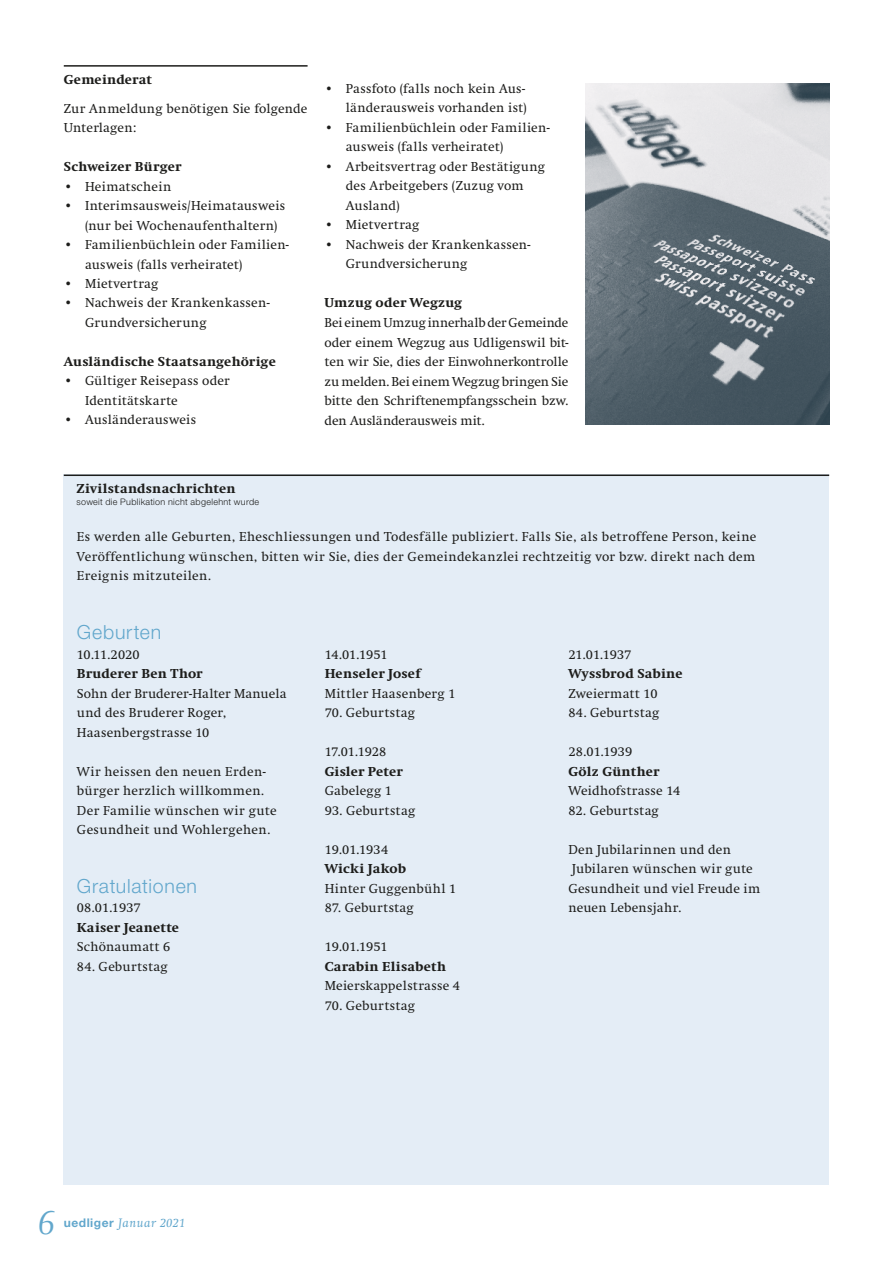
<style>
.page{position:relative;width:893px;height:1263px;background:#fff}
.page>*{position:absolute;margin:0;border:0;box-sizing:border-box;transform-origin:0 0}
.t1{font:italic 300 36px "Swift";color:#62a7cc}
.t2{font:300 19.5px "Helvetica Neue";letter-spacing:.04em;color:#62a7cc}
.t3{font:13.5px/19.5px "Swift";letter-spacing:.015em;color:#1d1d1b}
.t4{font:800 13.5px "Swift";letter-spacing:.02em;color:#1d1d1b}
.t5{font:italic 12.75px "Swift";letter-spacing:.04em;color:#62a7cc}
.t6{font:300 9px "Helvetica Neue";letter-spacing:.035em;color:#1d1d1b}
.s1{font-family:"Helvetica Neue";font-weight:700;font-style:normal;font-size:12px}
</style>
<div class="page">
<div style="left:64px;top:475px;width:765px;height:710px;background:#e4edf6"></div>
<hr style="left:64px;top:474px;width:765px;height:2px;background:#1d1d1b">
<hr style="left:64px;top:65px;width:244px;height:2px;background:#1d1d1b">
<img style="left:585px;top:84px;width:244px;height:340px">
<p class="t4" style="left:64px;top:72px;width:90px">Gemeinderat</p>
<p class="t3" style="left:64px;top:99px;width:245px">Zur Anmeldung benötigen Sie folgende<br>Unterlagen:</p>
<p class="t4" style="left:64px;top:159px;width:119px">Schweizer Bürger</p>
<p class="t3" style="left:64px;top:177px;width:109px">• Heimatschein</p>
<p class="t3" style="left:85px;top:196px;width:202px;text-indent:-21px">• Interimsausweis/Heimatausweis (nur bei Wochenaufenthaltern)</p>
<p class="t3" style="left:85px;top:235px;width:205px;text-indent:-21px">• Familienbüchlein oder Familien&shy;ausweis (falls verheiratet)</p>
<p class="t3" style="left:64px;top:274px;width:96px">• Mietvertrag</p>
<p class="t3" style="left:85px;top:294px;width:186px;text-indent:-21px">• Nachweis der Krankenkassen-<br>Grundversicherung</p>
<p class="t4" style="left:64px;top:354px;width:213px">Ausländische Staatsangehörige</p>
<p class="t3" style="left:85px;top:372px;width:146px;text-indent:-21px">• Gültiger Reisepass oder<br>Identitätskarte</p>
<p class="t3" style="left:64px;top:411px;width:134px">• Ausländerausweis</p>
<p class="t3" style="left:325px;top:79px;width:204px;text-align:right">• Passfoto (falls noch kein Aus&shy;länderausweis vorhanden ist)</p>
<p class="t3" style="left:346px;top:118px;width:205px;text-indent:-21px">• Familienbüchlein oder Familien&shy;ausweis (falls verheiratet)</p>
<p class="t3" style="left:346px;top:157px;width:201px;text-indent:-21px">• Arbeitsvertrag oder Bestätigung des Arbeitgebers (Zuzug vom<br>Ausland)</p>
<p class="t3" style="left:325px;top:215px;width:96px">• Mietvertrag</p>
<p class="t3" style="left:346px;top:235px;width:186px;text-indent:-21px">• Nachweis der Krankenkassen-<br>Grundversicherung</p>
<p class="t4" style="left:325px;top:295px;width:139px">Umzug oder Wegzug</p>
<p class="t3" style="left:325px;top:313px;width:245px;text-align:justify">Bei einem Umzug innerhalb der Gemeinde oder einem Wegzug aus Udligenswil bit&shy;ten wir Sie, dies der Einwohnerkontrolle zu melden. Bei einem Wegzug bringen Sie bitte den Schriftenempfangsschein bzw. den Ausländerausweis mit.</p>
<p class="t4" style="left:77px;top:481px;width:160px">Zivilstandsnachrichten</p>
<p class="t6" style="left:77px;top:496px;width:184px">soweit die Publikation nicht abgelehnt wurde</p>
<p class="t3" style="left:77px;top:528px;width:681px;text-align:justify">Es werden alle Geburten, Eheschliessungen und Todesfälle publiziert. Falls Sie, als betroffene Person, keine Veröffentlichung wünschen, bitten wir Sie, dies der Gemeindekanzlei rechtzeitig vor bzw. direkt nach dem Ereignis mitzuteilen.</p>
<h2 class="t2" style="left:77px;top:620px;width:86px">Geburten</h2>
<p class="t3" style="left:77px;top:645px;width:64px">10.11.2020</p>
<p class="t4" style="left:77px;top:666px;width:127px">Bruderer Ben Thor</p>
<p class="t3" style="left:77px;top:684px;width:211px">Sohn der Bruderer-Halter Manuela und des Bruderer Roger,<br>Haasenbergstrasse 10</p>
<p class="t3" style="left:77px;top:762px;width:201px">Wir heissen den neuen Erden&shy;bürger herzlich willkommen.<br>Der Familie wünschen wir gute<br>Gesundheit und Wohlergehen.</p>
<h2 class="t2" style="left:77px;top:874px;width:122px">Gratulationen</h2>
<p class="t3" style="left:77px;top:898px;width:65px">08.01.1937</p>
<p class="t4" style="left:77px;top:920px;width:104px">Kaiser Jeanette</p>
<p class="t3" style="left:77px;top:937px;width:95px">Schönaumatt 6</p>
<p class="t3" style="left:77px;top:957px;width:92px">84. Geburtstag</p>
<p class="t3" style="left:325px;top:645px;width:64px">14.01.1951</p>
<p class="t4" style="left:325px;top:666px;width:97px">Henseler Josef</p>
<p class="t3" style="left:325px;top:684px;width:132px">Mittler Haasenberg 1</p>
<p class="t3" style="left:325px;top:703px;width:92px">70. Geburtstag</p>
<p class="t3" style="left:325px;top:742px;width:63px">17.01.1928</p>
<p class="t4" style="left:325px;top:764px;width:79px">Gisler Peter</p>
<p class="t3" style="left:325px;top:781px;width:69px">Gabelegg 1</p>
<p class="t3" style="left:325px;top:801px;width:92px">93. Geburtstag</p>
<p class="t3" style="left:325px;top:840px;width:65px">19.01.1934</p>
<p class="t4" style="left:325px;top:861px;width:83px">Wicki Jakob</p>
<p class="t3" style="left:325px;top:879px;width:133px">Hinter Guggenbühl 1</p>
<p class="t3" style="left:325px;top:898px;width:91px">87. Geburtstag</p>
<p class="t3" style="left:325px;top:937px;width:64px">19.01.1951</p>
<p class="t4" style="left:325px;top:958px;width:123px">Carabin Elisabeth</p>
<p class="t3" style="left:325px;top:976px;width:137px">Meierskappelstrasse 4</p>
<p class="t3" style="left:325px;top:996px;width:92px">70. Geburtstag</p>
<h1 class="t1" style="left:39px;top:1202px;width:18px">6</h1>
<p class="t5" style="left:64px;top:1216px;width:123px"><span class="s1">uedliger</span> Januar 2021</p>
<p class="t3" style="left:568px;top:645px;width:64px">21.01.1937</p>
<p class="t4" style="left:568px;top:666px;width:116px">Wyssbrod Sabine</p>
<p class="t3" style="left:568px;top:684px;width:91px">Zweiermatt 10</p>
<p class="t3" style="left:568px;top:703px;width:92px">84. Geburtstag</p>
<p class="t3" style="left:568px;top:742px;width:65px">28.01.1939</p>
<p class="t4" style="left:568px;top:764px;width:92px">Gölz Günther</p>
<p class="t3" style="left:568px;top:781px;width:113px">Weidhofstrasse 14</p>
<p class="t3" style="left:568px;top:801px;width:92px">82. Geburtstag</p>
<p class="t3" style="left:568px;top:840px;width:194px">Den Jubilarinnen und den<br>Jubilaren wünschen wir gute<br>Gesundheit und viel Freude im neuen Lebensjahr.</p>
</div>
